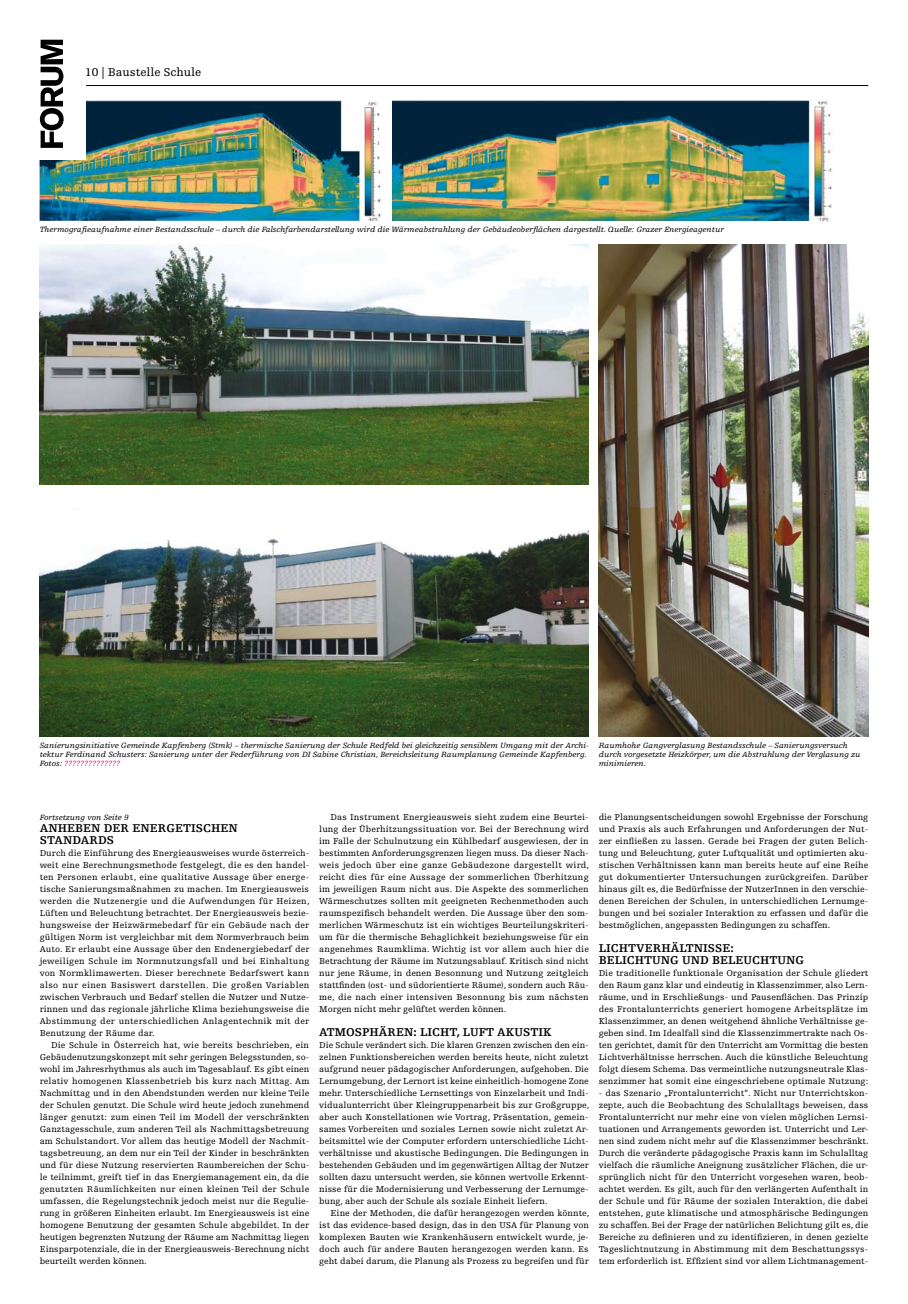
<style>
.page{position:relative;width:908px;height:1304px;background:#fff}
.page>*{position:absolute;margin:0;border:0;box-sizing:border-box;transform-origin:0 0}
.t1{font:700 12px/12px "Egyptienne FLT Std";color:#000}
.t2{font:12px "Egyptienne FLT Std";color:#000}
.t3{font:9px/12px "Egyptienne FLT Std";color:#000;text-align:justify}
.t4{font:italic 8px/9px "Egyptienne FLT Std";color:#000}
.s1{color:#e2007a}
</style>
<div class="page">
<hr style="left:85px;top:85px;width:782px;height:1px;background:#000">
<img style="left:40px;top:100px;width:341px;height:120px">
<img style="left:392px;top:100px;width:418px;height:120px">
<img style="left:40px;top:530px;width:548px;height:206px">
<img style="left:40px;top:244px;width:548px;height:240px">
<img style="left:598px;top:244px;width:269px;height:492px">
<div style="left:0;top:40px;width:85px;height:120px;background:#fff"></div>
<svg style="left:40px;top:40px;width:24px;height:108px"></svg>
<img style="left:813px;top:100px;width:19px;height:122px">
<h1 class="t2" style="left:85px;top:66px;width:117px">10 | Baustelle Schule</h1>
<p class="t4" style="left:40px;top:225px;width:685px">Thermografieaufnahme einer Bestandsschule – durch die Falschfarbendarstellung wird die Wärmeabstrahlung der Gebäudeoberflächen dargestellt. Quelle: Grazer Energieagentur</p>
<p class="t4" style="left:40px;top:741px;width:550px">Sanierungsinitiative Gemeinde Kapfenberg (Stmk) – thermische Sanierung der Schule Redfeld bei gleichzeitig sensiblem Umgang mit der Archi&shy;tektur Ferdinand Schusters: Sanierung unter der Federführung von DI Sabine Christian, Bereichsleitung Raumplanung Gemeinde Kapfenberg.<br>Fotos: <span class="s1">??????????????</span></p>
<p class="t4" style="left:598px;top:741px;width:263px">Raumhohe Gangverglasung Bestandsschule – Sanierungsversuch durch vorgesetzte Heizkörper, um die Abstrahlung der Verglasung zu minimieren.</p>
<p class="t4" style="left:40px;top:813px;width:90px">Fortsetzung von Seite 9</p>
<h1 class="t1" style="left:40px;top:822px;width:200px">ANHEBEN DER ENERGETISCHEN -S TANDARDS</h1>
<p class="t3" style="left:40px;top:847px;width:271px">Durch die Einführung des Energieausweises wurde österreich&shy;weit eine Berechnungsmethode festgelegt, die es den handel&shy;ten Personen erlaubt, eine qualitative Aussage über energe&shy;tische Sanierungsmaßnahmen zu machen. Im Energieausweis werden die Nutzenergie und die Aufwendungen für Heizen, Lüften und Beleuchtung betrachtet. Der Energieausweis bezie&shy;hungsweise der Heizwärmebedarf für ein Gebäude nach der gültigen Norm ist vergleichbar mit dem Normverbrauch beim Auto. Er erlaubt eine Aussage über den Endenergiebedarf der jeweiligen Schule im Normnutzungsfall und bei Einhaltung von Normklimawerten. Dieser berechnete Bedarfswert kann also nur einen Basiswert darstellen. Die großen Variablen zwischen Verbrauch und Bedarf stellen die Nutzer und Nutze&shy;rinnen und das regionale jährliche Klima beziehungsweise die Abstimmung der unterschiedlichen Anlagentechnik mit der Benutzung der Räume dar.</p>
<p class="t3" style="left:40px;top:1039px;width:271px;text-indent:11px">Die Schule in Österreich hat, wie bereits beschrieben, ein Gebäudenutzungskonzept mit sehr geringen Belegsstunden, so&shy;wohl im Jahresrhythmus als auch im Tagesablauf. Es gibt einen relativ homogenen Klassenbetrieb bis kurz nach Mittag. Am Nachmittag und in den Abendstunden werden nur kleine Teile der Schulen genutzt. Die Schule wird heute jedoch zunehmend länger genutzt: zum einen Teil im Modell der verschränkten Ganztagesschule, zum anderen Teil als Nachmittagsbetreuung am Schulstandort. Vor allem das heutige Modell der Nachmit&shy;tagsbetreuung, an dem nur ein Teil der Kinder in beschränkten und für diese Nutzung reservierten Raumbereichen der Schu&shy;le teilnimmt, greift tief in das Energiemanagement ein, da die genutzten Räumlichkeiten nur einen kleinen Teil der Schule umfassen, die Regelungstechnik jedoch meist nur die Regulie&shy;rung in größeren Einheiten erlaubt. Im Energieausweis ist eine homogene Benutzung der gesamten Schule abgebildet. In der heutigen begrenzten Nutzung der Räume am Nachmittag liegen Einsparpotenziale, die in der Energieausweis-Berechnung nicht beurteilt werden können.</p>
<p class="t3" style="left:319px;top:811px;width:271px;text-indent:11px">Das Instrument Energieausweis sieht zudem eine Beurtei&shy;lung der Überhitzungssituation vor. Bei der Berechnung wird im Falle der Schulnutzung ein Kühlbedarf ausgewiesen, der in bestimmten Anforderungsgrenzen liegen muss. Da dieser Nach&shy;weis jedoch über eine ganze Gebäudezone dargestellt wird, reicht dies für eine Aussage der sommerlichen Überhitzung im jeweiligen Raum nicht aus. Die Aspekte des sommerlichen Wärmeschutzes sollten mit geeigneten Rechenmethoden auch raumspezifisch behandelt werden. Die Aussage über den som&shy;merlichen Wärmeschutz ist ein wichtiges Beurteilungskriteri&shy;um für die thermische Behaglichkeit beziehungsweise für ein angenehmes Raumklima. Wichtig ist vor allem auch hier die Betrachtung der Räume im Nutzungsablauf. Kritisch sind nicht nur jene Räume, in denen Besonnung und Nutzung zeitgleich stattfinden (ost- und südorientierte Räume), sondern auch Räu&shy;me, die nach einer intensiven Besonnung bis zum nächsten Morgen nicht mehr gelüftet werden können.</p>
<h1 class="t1" style="left:319px;top:1026px;width:233px">ATMOSPHÄREN: LICHT, LUFT AKUSTIK</h1>
<p class="t3" style="left:319px;top:1039px;width:271px">Die Schule verändert sich. Die klaren Grenzen zwischen den ein&shy;zelnen Funktionsbereichen werden bereits heute, nicht zuletzt aufgrund neuer pädagogischer Anforderungen, aufgehoben. Die Lernumgebung, der Lernort ist keine einheitlich-homogene Zone mehr. Unterschiedliche Lernsettings von Einzelarbeit und Indi&shy;vidualunterricht über Kleingruppenarbeit bis zur Großgruppe, aber auch Konstellationen wie Vortrag, Präsentation, gemein&shy;sames Vorbereiten und soziales Lernen sowie nicht zuletzt Ar&shy;beitsmittel wie der Computer erfordern unterschiedliche Licht&shy;verhältnisse und akustische Bedingungen. Die Bedingungen in bestehenden Gebäuden und im gegenwärtigen Alltag der Nutzer sollten dazu untersucht werden, sie können wertvolle Erkennt&shy;nisse für die Modernisierung und Verbesserung der Lernumge&shy;bung, aber auch der Schule als soziale Einheit liefern.</p>
<p class="t3" style="left:319px;top:1207px;width:271px;text-indent:11px">Eine der Methoden, die dafür herangezogen werden könnte, ist das evidence-based design, das in den USA für Planung von komplexen Bauten wie Krankenhäusern entwickelt wurde, je&shy;doch auch für andere Bauten herangezogen werden kann. Es geht dabei darum, die Planung als Prozess zu begreifen und für</p>
<p class="t3" style="left:598px;top:811px;width:271px">die Planungsentscheidungen sowohl Ergebnisse der Forschung und Praxis als auch Erfahrungen und Anforderungen der Nut&shy;zer einfließen zu lassen. Gerade bei Fragen der guten Belich&shy;tung und Beleuchtung, guter Luftqualität und optimierten aku&shy;stischen Verhältnissen kann man bereits heute auf eine Reihe gut dokumentierter Untersuchungen zurückgreifen. Darüber hinaus gilt es, die Bedürfnisse der NutzerInnen in den verschie&shy;denen Bereichen der Schulen, in unterschiedlichen Lernumge&shy;bungen und bei sozialer Interaktion zu erfassen und dafür die bestmöglichen, angepassten Bedingungen zu schaffen.</p>
<h1 class="t1" style="left:598px;top:942px;width:207px">LICHTVERHÄLTNISSE:<br>BELICHTUNG UND BELEUCHTUNG</h1>
<p class="t3" style="left:598px;top:967px;width:271px">Die traditionelle funktionale Organisation der Schule gliedert den Raum ganz klar und eindeutig in Klassenzimmer, also Lern&shy;räume, und in Erschließungs- und Pausenflächen. Das Prinzip des Frontalunterrichts generiert homogene Arbeitsplätze im Klassenzimmer, an denen weitgehend ähnliche Verhältnisse ge&shy;geben sind. Im Idealfall sind die Klassenzimmertrakte nach Os&shy;ten gerichtet, damit für den Unterricht am Vormittag die besten Lichtverhältnisse herrschen. Auch die künstliche Beleuchtung folgt diesem Schema. Das vermeintliche nutzungsneutrale Klas&shy;senzimmer hat somit eine eingeschriebene optimale Nutzung:</p>
<p class="t3" style="left:598px;top:1087px;width:271px">- das Szenario „Frontalunterricht“. Nicht nur Unterrichtskon&shy;zepte, auch die Beobachtung des Schulalltags beweisen, dass Frontalunterricht nur mehr eine von vielen möglichen Lernsi&shy;tuationen und Arrangements geworden ist. Unterricht und Ler&shy;nen sind zudem nicht mehr auf die Klassenzimmer beschränkt.<br>Durch die veränderte pädagogische Praxis kann im Schulalltag vielfach die räumliche Aneignung zusätzlicher Flächen, die ur&shy;sprünglich nicht für den Unterricht vorgesehen waren, beob&shy;achtet werden. Es gilt, auch für den verlängerten Aufenthalt in der Schule und für Räume der sozialen Interaktion, die dabei entstehen, gute klimatische und atmosphärische Bedingungen zu schaffen. Bei der Frage der natürlichen Belichtung gilt es, die Bereiche zu definieren und zu identifizieren, in denen gezielte Tageslichtnutzung in Abstimmung mit dem Beschattungssys&shy;tem erforderlich ist. Effizient sind vor allem Lichtmanagement-</p>
</div>
